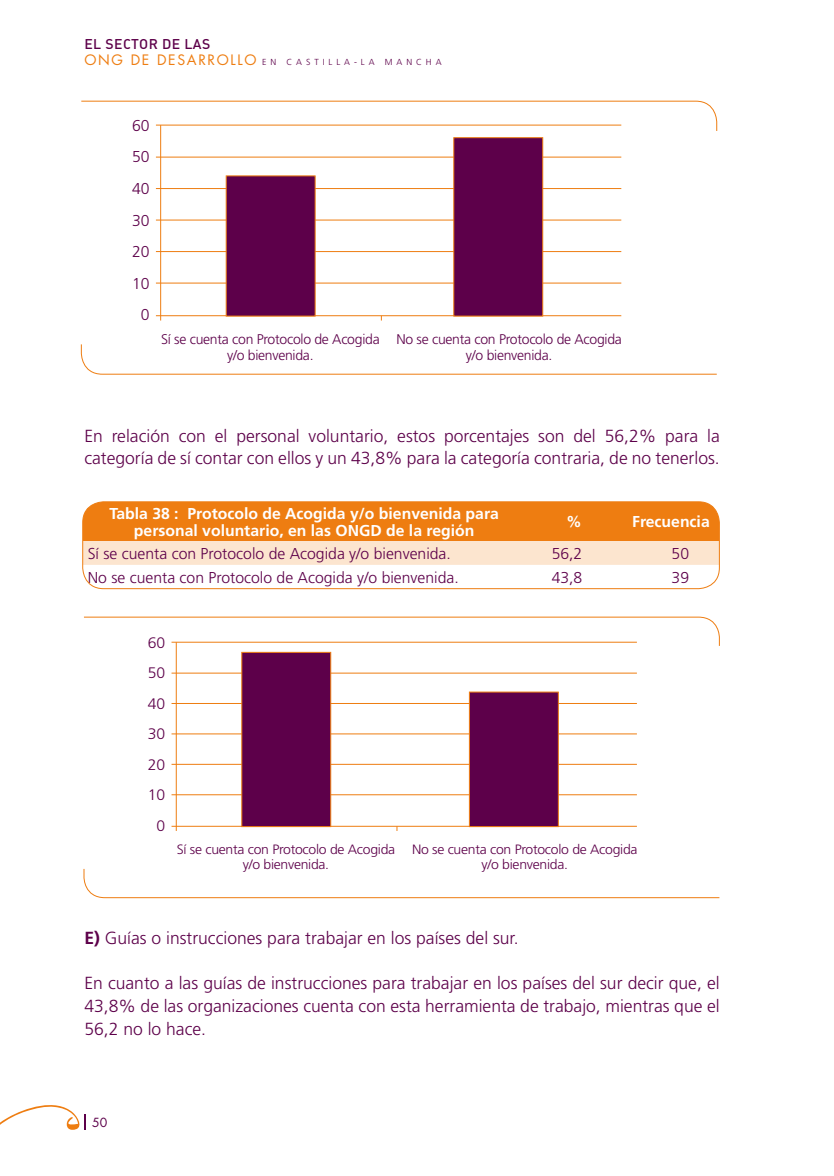
<style>
.page{position:relative;width:834px;height:1176px;background:#fff}
.page>*{position:absolute;margin:0;border:0;box-sizing:border-box;transform-origin:0 0}
.t1{font:300 17.5px/22.8px "Frutiger";color:#5d004a;text-align:justify}
.t2{font:300 15.75px/31.5px "Frutiger";color:#5d004a;text-align:center}
.t3{font:700 15.75px/17.5px "Frutiger";color:#fff;text-align:center}
.t4{font:300 15.22px/30.4px "Frutiger";color:#5d004a;text-align:center;scale:1.04 1}
.t5{font:300 14px/15.8px "Frutiger";letter-spacing:-.02em;color:#5d004a;text-align:center}
.t6{font:14px "DIN Medium Alternate";letter-spacing:.03em;color:#5d004a}
.t7{font:300 13.47px/15.2px "Frutiger";letter-spacing:-.02em;color:#5d004a;text-align:center;scale:1.04 1}
.t8{font:12.25px "Futura";color:#5d004a}
.t9{font:300 8.75px "Frutiger";letter-spacing:.45em;color:#5d004a}
.s1{font-family:"Futura";font-weight:400;font-size:14px;color:#ee7d11}
.s2{font-weight:700}
</style>
<div class="page">
<svg style="left:0;top:1105px;width:86px;height:25px"></svg>
<svg style="left:83px;top:502px;width:636px;height:63px;background:#f3a55b"></svg>
<div style="left:82px;top:501px;width:637px;height:88px;border:1px solid #ee7d11;border-radius:21px"></div>
<svg style="left:81px;top:100px;width:636px;height:32px"></svg>
<svg style="left:80px;top:344px;width:637px;height:31px"></svg>
<hr style="left:156px;top:188px;width:465px;height:1px;background:#ee7d11">
<hr style="left:156px;top:125px;width:465px;height:1px;background:#ee7d11">
<hr style="left:156px;top:157px;width:465px;height:1px;background:#ee7d11">
<hr style="left:156px;top:220px;width:465px;height:1px;background:#ee7d11">
<hr style="left:156px;top:251px;width:465px;height:1px;background:#ee7d11">
<hr style="left:156px;top:283px;width:465px;height:1px;background:#ee7d11">
<hr style="left:156px;top:315px;width:465px;height:1px;background:#ee7d11">
<hr style="left:160px;top:125px;width:1px;height:195px;background:#ee7d11">
<div style="left:226px;top:175px;width:89px;height:141px;background:#5d004a;border:1px solid #ee7d11"></div>
<div style="left:453px;top:137px;width:90px;height:179px;background:#5d004a;border:1px solid #ee7d11"></div>
<svg style="left:84px;top:616px;width:636px;height:31px"></svg>
<svg style="left:83px;top:869px;width:637px;height:29px"></svg>
<hr style="left:171px;top:703px;width:465px;height:1px;background:#ee7d11">
<hr style="left:171px;top:642px;width:465px;height:1px;background:#ee7d11">
<hr style="left:171px;top:672px;width:465px;height:1px;background:#ee7d11">
<hr style="left:171px;top:733px;width:465px;height:1px;background:#ee7d11">
<hr style="left:171px;top:764px;width:465px;height:1px;background:#ee7d11">
<hr style="left:171px;top:794px;width:465px;height:1px;background:#ee7d11">
<hr style="left:171px;top:826px;width:465px;height:1px;background:#ee7d11">
<hr style="left:176px;top:642px;width:1px;height:189px;background:#ee7d11">
<div style="left:241px;top:652px;width:90px;height:175px;background:#5d004a;border:1px solid #ee7d11"></div>
<div style="left:469px;top:691px;width:89px;height:136px;background:#5d004a;border:1px solid #ee7d11"></div>
<p class="t6" style="left:84px;top:35px;width:127px">EL SECTOR DE LAS</p>
<p class="t9" style="left:84px;top:57px;width:358px"><span class="s1">ONG DE DESARROLLO</span> EN CASTILLA-LA MANCHA</p>
<p class="t2" style="left:132px;top:110px;width:19px">60<br>50<br>40<br>30<br>20<br>10<br>0</p>
<p class="t5" style="left:161px;top:331px;width:220px">Sí se cuenta con Protocolo de Acogida y/o bienvenida.</p>
<p class="t5" style="left:396px;top:331px;width:227px">No se cuenta con Protocolo de Acogida y/o bienvenida.</p>
<p class="t1" style="left:84px;top:424px;width:637px">En relación con el personal voluntario, estos porcentajes son del 56,2% para la categoría de sí contar con ellos y un 43,8% para la categoría contraria, de no tenerlos.</p>
<p class="t3" style="left:109px;top:504px;width:391px">Tabla 38 : Protocolo de Acogida y/o bienvenida para personal voluntario, en las ONG D de la región</p>
<p class="t3" style="left:566px;top:513px;width:17px">%</p>
<p class="t3" style="left:632px;top:513px;width:79px">Frecuencia</p>
<p class="t2" style="left:88px;top:538px;width:364px">Sí se cuenta con Protocolo de Acogida y/o bienvenida.</p>
<p class="t2" style="left:551px;top:538px;width:32px">56,2</p>
<p class="t2" style="left:671px;top:538px;width:19px">50</p>
<p class="t2" style="left:88px;top:562px;width:372px">No se cuenta con Protocolo de Acogida y/o bienvenida.</p>
<p class="t2" style="left:551px;top:562px;width:32px">43,8</p>
<p class="t2" style="left:671px;top:562px;width:19px">39</p>
<p class="t4" style="left:148px;top:627px;width:18px">60<br>50<br>40<br>30<br>20<br>10<br>0</p>
<p class="t7" style="left:177px;top:841px;width:211px">Sí se cuenta con Protocolo de Acogida y/o bienvenida.</p>
<p class="t7" style="left:412px;top:841px;width:218px">No se cuenta con Protocolo de Acogida y/o bienvenida.</p>
<p class="t1" style="left:84px;top:926px;width:436px"><span class="s2">E)</span> Guías o instrucciones para trabajar en los países del sur.</p>
<p class="t1" style="left:84px;top:972px;width:636px">En cuanto a las guías de instrucciones para trabajar en los países del sur decir que, el 43,8% de las organizaciones cuenta con esta herramienta de trabajo, mientras que el 56,2 no lo hace.</p>
<p class="t8" style="left:92px;top:1114px;width:17px">50</p>
</div>
